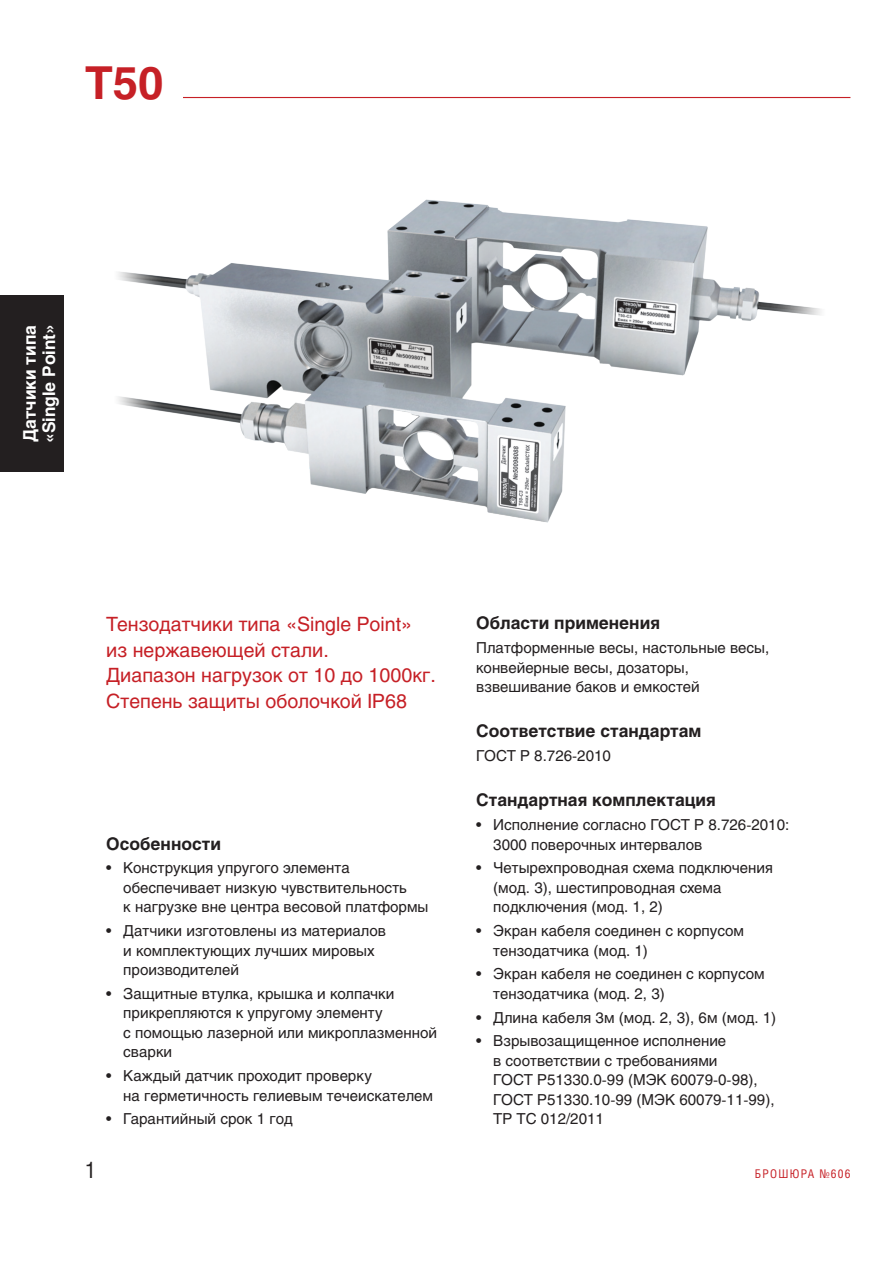
<style>
.page{position:relative;width:893px;height:1263px;background:#fff}
.page>*{position:absolute;margin:0;border:0;box-sizing:border-box;transform-origin:0 0}
.t1{font:700 45px "Helios";color:#c62026}
.t2{font:22.5px "Helios Cond";color:#231f20}
.Назначение{font:19.5px/25.5px "Helios";color:#c62026}
.t3{font:700 17.25px "Helios";color:#231f20}
.t4{font:700 17.25px/19.5px "Helios";color:#fff}
.t5{font:15px/19.5px "Helios";color:#231f20}
.t6{font:12px "Helios Cond";letter-spacing:.1em;color:#c62026}
</style>
<div class="page">
<hr style="left:85px;top:97px;width:765px;height:1px;background:#c62026">
<div style="left:0;top:295px;width:64px;height:177px;background:#231f20"></div>
<div style="left:85px;top:64px;width:97px;height:42px;background:#fff"></div>
<img style="left:118px;top:200px;width:703px;height:322px">
<p class="t1" style="left:85px;top:56px;width:80px">Т50</p>
<p class="t4" style="left:20px;top:443px;width:120px;rotate:-90deg">Датчики типа «Single Point»</p>
<p class="Назначение" style="left:106px;top:611px;width:331px">Тензодатчики типа «Single Point» из нержавеющей стали.<br>Диапазон нагрузок от 10 до 1000кг.<br>Степень защиты оболочкой IP68</p>
<p class="t2" style="left:85px;top:1156px;width:12px">1</p>
<p class="t3" style="left:106px;top:833px;width:116px">Особенности</p>
<p class="t5" style="left:123px;top:858px;width:307px;text-indent:-17px">• Конструкция упругого элемента обеспечивает низкую чувствительность<br>к нагрузке вне центра весовой платформы</p>
<p class="t5" style="left:123px;top:921px;width:264px;text-indent:-17px">• Датчики изготовлены из материалов и комплектующих лучших мировых производителей</p>
<p class="t5" style="left:123px;top:984px;width:315px;text-indent:-17px">• Защитные втулка, крышка и колпачки прикрепляются к упругому элементу<br>с помощью лазерной или микроплазменной сварки</p>
<p class="t5" style="left:123px;top:1066px;width:311px;text-indent:-17px">• Каждый датчик проходит проверку<br>на герметичность гелиевым течеискателем</p>
<p class="t5" style="left:106px;top:1109px;width:188px">• Гарантийный срок 1 год</p>
<p class="t3" style="left:476px;top:613px;width:185px">Области применения</p>
<p class="t5" style="left:476px;top:638px;width:294px">Платформенные весы, настольные весы, конвейерные весы, дозаторы, взвешивание баков и емкостей</p>
<p class="t3" style="left:476px;top:721px;width:227px">Соответствие стандартам</p>
<p class="t5" style="left:476px;top:746px;width:136px">ГОСТ Р 8.726-2010</p>
<p class="t3" style="left:476px;top:790px;width:241px">Стандартная комплектация</p>
<p class="t5" style="left:493px;top:815px;width:298px;text-indent:-17px">• Исполнение согласно ГОСТ Р 8.726-2010:<br>3000 поверочных интервалов</p>
<p class="t5" style="left:493px;top:858px;width:281px;text-indent:-17px">• Четырехпроводная схема подключения (мод. 3), шестипроводная схема подключения (мод. 1, 2)</p>
<p class="t5" style="left:493px;top:921px;width:252px;text-indent:-17px">• Экран кабеля соединен с корпусом тензодатчика (мод. 1)</p>
<p class="t5" style="left:493px;top:964px;width:273px;text-indent:-17px">• Экран кабеля не соединен с корпусом тензодатчика (мод. 2, 3)</p>
<p class="t5" style="left:476px;top:1007px;width:302px">• Длина кабеля 3м (мод. 2, 3), 6м (мод. 1)</p>
<p class="t5" style="left:493px;top:1031px;width:283px;text-indent:-17px">• Взрывозащищенное исполнение<br>в соответствии с требованиями<br>ГОСТ Р51330.0-99 (МЭК 60079-0-98),<br>ГОСТ Р51330.10-99 (МЭК 60079-11-99),<br>ТР ТС 012/2011</p>
<p class="t6" style="left:755px;top:1166px;width:97px">БРОШЮРА №606</p>
</div>
